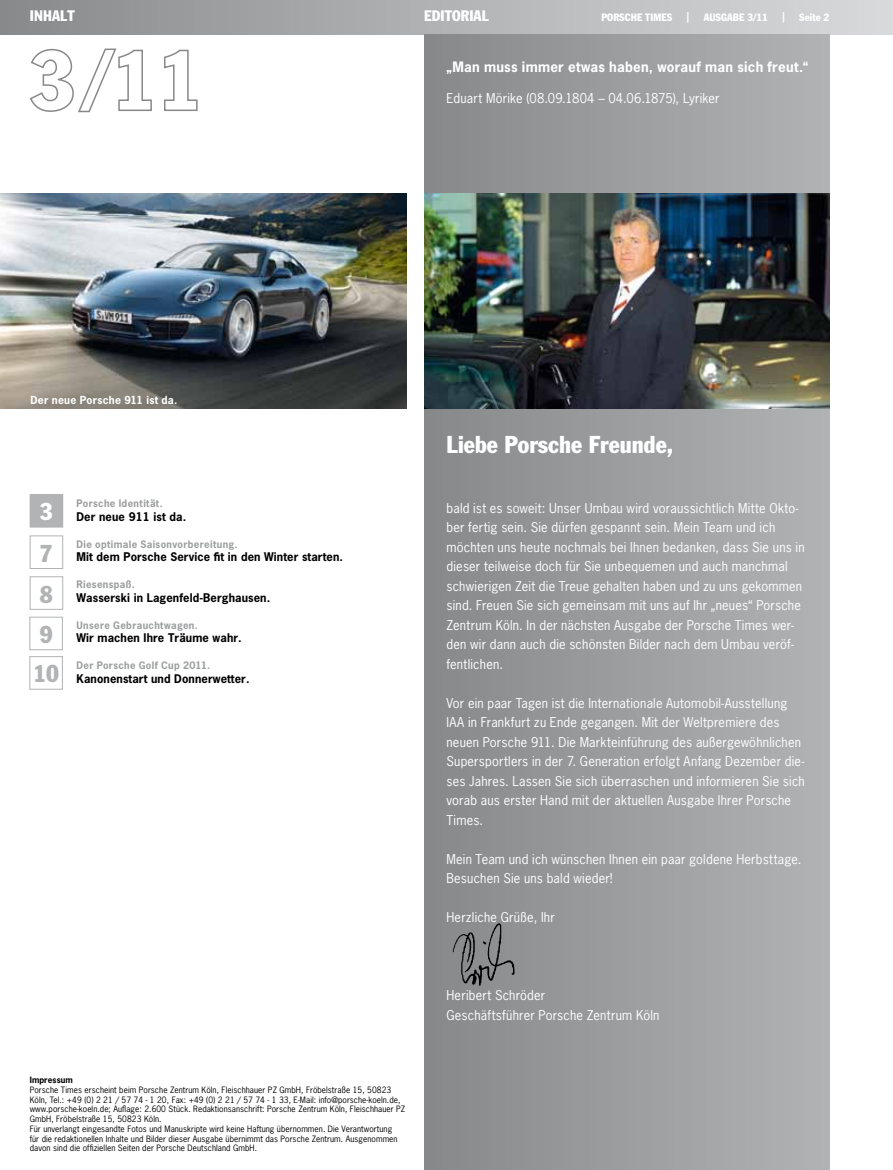
<style>
.page{position:relative;width:893px;height:1170px;background:#fff}
.page>*{position:absolute;margin:0;border:0;box-sizing:border-box;transform-origin:0 0}
.t1{font:condensed 24px "Porsche Franklin Gothic";color:#fff}
.t2{font:condensed 24px "Porsche Franklin Gothic";color:#b1b3b4}
.t3{font:condensed 15px "Porsche Franklin Gothic";letter-spacing:.01em;color:#fff}
.t4{font:700 13.5px "Porsche News Gothic";letter-spacing:.02em;color:#fff}
.t5{font:12.75px/19.5px "Porsche News Gothic";letter-spacing:.015em;color:#fff}
.t6{font:700 11.25px "Porsche News Gothic";letter-spacing:.01em;color:#000}
.t7{font:condensed 10.5px "Porsche Franklin Gothic";letter-spacing:.01em;color:#fff}
.t8{font:700 10.5px "Porsche News Gothic";letter-spacing:.025em;color:#fff}
.t9{font:700 9.75px "Porsche News Gothic";letter-spacing:.035em;color:#9c9e9f}
.t10{font:8.25px/9.8px "Porsche News Gothic";letter-spacing:.01em;color:#000}
.t11{font:700 8.25px "Porsche News Gothic";letter-spacing:.01em;color:#000}
</style>
<div class="page">
<div style="left:0;top:0;width:893px;height:34px;background:linear-gradient(to right,#898a8c,#dadbdc)"></div>
<div style="left:424px;top:34px;width:405px;height:1135px;background:linear-gradient(to right,#86888a,#b1b2b4)"></div>
<img style="left:424px;top:194px;width:405px;height:214px">
<img style="left:449px;top:921px;width:70px;height:66px">
<svg style="left:30px;top:48px;width:168px;height:65px"></svg>
<div style="left:30px;top:535px;width:33px;height:34px;border:1px solid #b1b3b4"></div>
<div style="left:30px;top:494px;width:33px;height:33px;background:#b1b3b4"></div>
<div style="left:30px;top:576px;width:33px;height:33px;border:1px solid #b1b3b4"></div>
<div style="left:29px;top:656px;width:34px;height:33px;border:1px solid #b1b3b4"></div>
<div style="left:29px;top:616px;width:34px;height:34px;border:1px solid #b1b3b4"></div>
<img style="left:0;top:193px;width:406px;height:215px">
<p class="t3" style="left:30px;top:6px;width:47px">INHALT</p>
<p class="t3" style="left:424px;top:6px;width:66px">EDITORIAL</p>
<p class="t7" style="left:601px;top:11px;width:72px">PORSCHE TIMES</p>
<p class="t7" style="left:687px;top:10px;width:4px">|</p>
<p class="t7" style="left:704px;top:11px;width:65px">AUSGABE 3/11</p>
<p class="t7" style="left:782px;top:10px;width:4px">|</p>
<p class="t7" style="left:799px;top:11px;width:31px">Seite 2</p>
<p class="t4" style="left:446px;top:58px;width:363px">„Man muss immer etwas haben, worauf man sich freut.“</p>
<p class="t5" style="left:446px;top:88px;width:275px">Eduart Mörike (08.09.1804 – 04.06.1875), Lyriker</p>
<p class="t8" style="left:31px;top:393px;width:148px">Der neue Porsche 911 ist da.</p>
<h1 class="t1" style="left:40px;top:497px;width:14px">3</h1>
<h1 class="t2" style="left:40px;top:538px;width:14px">7</h1>
<h1 class="t2" style="left:40px;top:579px;width:14px">8</h1>
<h1 class="t2" style="left:40px;top:619px;width:14px">9</h1>
<h1 class="t2" style="left:33px;top:659px;width:27px">10</h1>
<p class="t9" style="left:77px;top:497px;width:88px">Porsche Identität.</p>
<p class="t6" style="left:77px;top:509px;width:111px">Der neue 911 ist da.</p>
<p class="t9" style="left:77px;top:537px;width:163px">Die optimale Saisonvorbereitung.</p>
<p class="t6" style="left:77px;top:549px;width:268px">Mit dem Porsche Service fit in den Winter starten.</p>
<p class="t9" style="left:77px;top:578px;width:60px">Riesenspaß.</p>
<p class="t6" style="left:77px;top:590px;width:195px">Wasserski in Lagenfeld-Berghausen.</p>
<p class="t9" style="left:77px;top:618px;width:123px">Unsere Gebrauchtwagen.</p>
<p class="t6" style="left:77px;top:630px;width:167px">Wir machen Ihre Träume wahr.</p>
<p class="t9" style="left:77px;top:659px;width:135px">Der Porsche Golf Cup 2011.</p>
<p class="t6" style="left:77px;top:671px;width:175px">Kanonenstart und Donnerwetter.</p>
<p class="t11" style="left:30px;top:1074px;width:45px">Impressum</p>
<p class="t10" style="left:30px;top:1084px;width:377px">Porsche Times erscheint beim Porsche Zentrum Köln, Fleischhauer PZ GmbH, Fröbelstraße 15, 50823<br>Köln, Tel.: +49 (0) 2 21 / 57 74 - 1 20, Fax: +49 (0) 2 21 / 57 74 - 1 33, E-Mail: info@porsche-koeln.de, www.porsche-koeln.de; Auflage: 2.600 Stück. Redaktionsanschrift: Porsche Zentrum Köln, Fleischhauer PZ GmbH, Fröbelstraße 15, 50823 Köln.<br>Für unverlangt eingesandte Fotos und Manuskripte wird keine Haftung übernommen. Die Verantwortung<br>für die redaktionellen Inhalte und Bilder dieser Ausgabe übernimmt das Porsche Zentrum. Ausgenommen davon sind die offiziellen Seiten der Porsche Deutschland GmbH.</p>
<h1 class="t1" style="left:446px;top:430px;width:228px">Liebe Porsche Freunde,</h1>
<p class="t5" style="left:446px;top:498px;width:360px">bald ist es soweit: Unser Umbau wird voraussichtlich Mitte Okto&shy;ber fertig sein. Sie dürfen gespannt sein. Mein Team und ich möchten uns heute nochmals bei Ihnen bedanken, dass Sie uns in dieser teilweise doch für Sie unbequemen und auch manchmal schwierigen Zeit die Treue gehalten haben und zu uns gekommen sind. Freuen Sie sich gemeinsam mit uns auf Ihr „neues“ Porsche Zentrum Köln. In der nächsten Ausgabe der Porsche Times wer&shy;den wir dann auch die schönsten Bilder nach dem Umbau veröf&shy;fentlichen.</p>
<p class="t5" style="left:446px;top:693px;width:360px">Vor ein paar Tagen ist die Internationale Automobil-Ausstellung IAA in Frankfurt zu Ende gegangen. Mit der Weltpremiere des neuen Porsche 911. Die Markteinführung des außergewöhnlichen Supersportlers in der 7. Generation erfolgt Anfang Dezember die&shy;ses Jahres. Lassen Sie sich überraschen und informieren Sie sich vorab aus erster Hand mit der aktuellen Ausgabe Ihrer Porsche Times.</p>
<p class="t5" style="left:446px;top:849px;width:357px">Mein Team und ich wünschen Ihnen ein paar goldene Herbsttage.<br>Besuchen Sie uns bald wieder!</p>
<p class="t5" style="left:446px;top:907px;width:110px">Herzliche Grüße, Ihr</p>
<p class="t5" style="left:446px;top:985px;width:214px">Heribert Schröder<br>Geschäftsführer Porsche Zentrum Köln</p>
</div>
